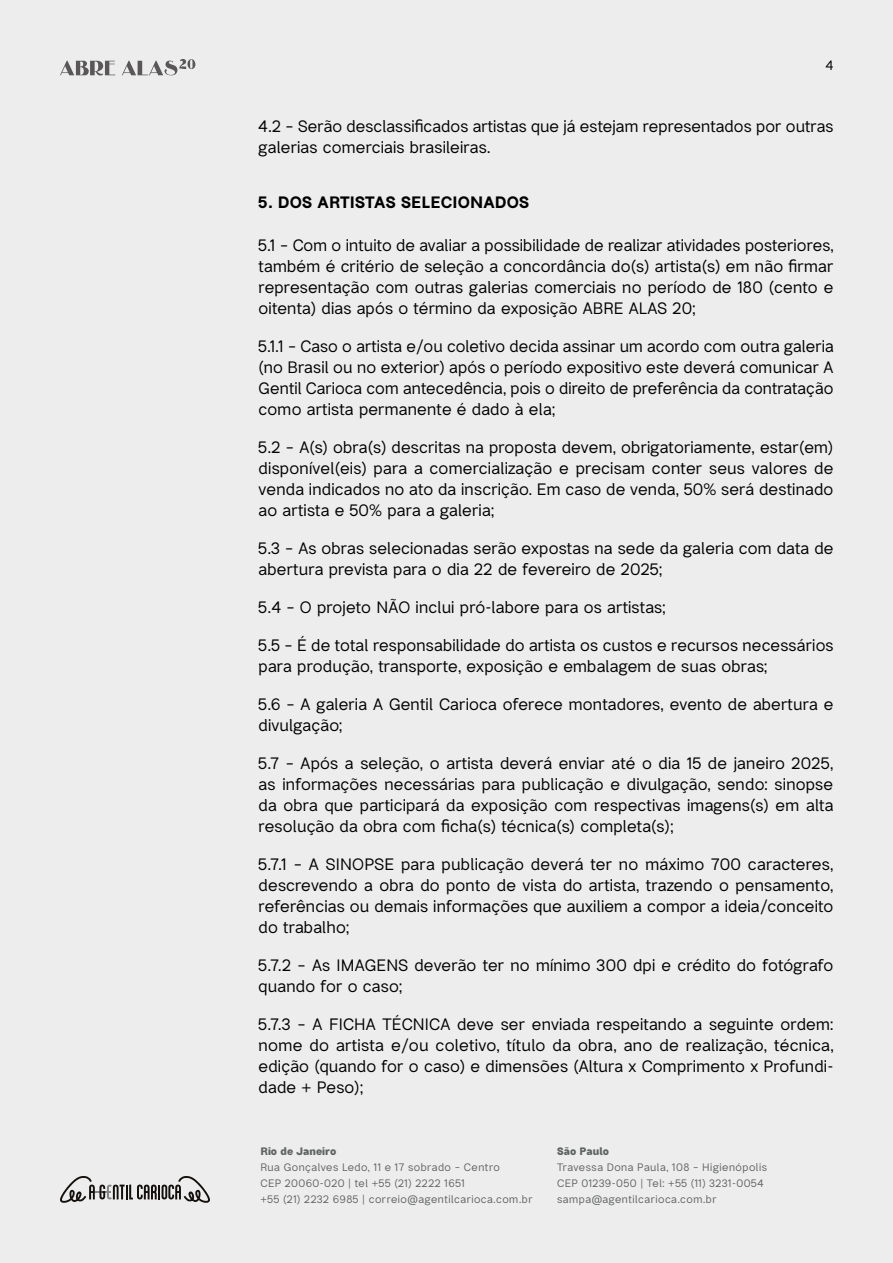
<style>
.page{position:relative;width:893px;height:1263px;background:#ededed}
.page>*{position:absolute;margin:0;border:0;box-sizing:border-box;transform-origin:0 0}
.t1{font:16.5px/21px "Bright Grotesk";letter-spacing:.01em;color:#000;text-align:justify}
.t2{font:700 16.5px "Bright Grotesk";letter-spacing:.01em;color:#000}
.t3{font:13.5px "Bright Grotesk";color:#000}
.t4{font:10.8px/15.9px "Bright Grotesk";letter-spacing:.045em;color:#616562}
.t5{font:800 10.8px "Bright Grotesk";color:#616562}
</style>
<div class="page">
<svg style="left:60px;top:59px;width:135px;height:16px"></svg>
<svg style="left:60px;top:1176px;width:150px;height:27px"></svg>
<p class="t3" style="left:826px;top:57px;width:9px">4</p>
<p class="t1" style="left:259px;top:116px;width:576px">4.2 – Serão desclassificados artistas que já estejam representados por outras galerias comerciais brasileiras.</p>
<p class="t2" style="left:259px;top:192px;width:272px">5. DOS ARTISTAS SELECIONADOS</p>
<p class="t1" style="left:259px;top:234px;width:577px">5.1 – Com o intuito de avaliar a possibilidade de realizar atividades posteriores, também é critério de seleção a concordância do(s) artista(s) em não firmar representação com outras galerias comerciais no período de 180 (cento e oitenta) dias após o término da exposição ABRE ALAS 20;</p>
<p class="t1" style="left:259px;top:335px;width:577px">5.1.1 – Caso o artista e/ou coletivo decida assinar um acordo com outra galeria (no Brasil ou no exterior) após o período expositivo este deverá comunicar A Gentil Carioca com antecedência, pois o direito de preferência da contratação como artista permanente é dado à ela;</p>
<p class="t1" style="left:259px;top:436px;width:576px">5.2 – A(s) obra(s) descritas na proposta devem, obrigatoriamente, estar(em) disponível(eis) para a comercialização e precisam conter seus valores de venda indicados no ato da inscrição. Em caso de venda, 50% será destinado ao artista e 50% para a galeria;</p>
<p class="t1" style="left:259px;top:537px;width:576px">5.3 – As obras selecionadas serão expostas na sede da galeria com data de abertura prevista para o dia 22 de fevereiro de 2025;</p>
<p class="t1" style="left:259px;top:596px;width:408px">5.4 – O projeto NÃO inclui pró-labore para os artistas;</p>
<p class="t1" style="left:259px;top:634px;width:576px">5.5 – É de total responsabilidade do artista os custos e recursos necessários para produção, transporte, exposição e embalagem de suas obras;</p>
<p class="t1" style="left:259px;top:693px;width:576px">5.6 – A galeria A Gentil Carioca oferece montadores, evento de abertura e divulgação;</p>
<p class="t1" style="left:259px;top:752px;width:576px">5.7 – Após a seleção, o artista deverá enviar até o dia 15 de janeiro 2025, as informações necessárias para publicação e divulgação, sendo: sinopse da obra que participará da exposição com respectivas imagens(s) em alta resolução da obra com ficha(s) técnica(s) completa(s);</p>
<p class="t1" style="left:259px;top:853px;width:576px">5.7.1 – A SINOPSE para publicação deverá ter no máximo 700 caracteres, descrevendo a obra do ponto de vista do artista, trazendo o pensamento, referências ou demais informações que auxiliem a compor a ideia/conceito do trabalho;</p>
<p class="t1" style="left:259px;top:954px;width:576px">5.7.2 – As IMAGENS deverão ter no mínimo 300 dpi e crédito do fotógrafo quando for o caso;</p>
<p class="t1" style="left:259px;top:1013px;width:577px">5.7.3 – A FICHA TÉCNICA deve ser enviada respeitando a seguinte ordem: nome do artista e/ou coletivo, título da obra, ano de realização, técnica, edição (quando for o caso) e dimensões (Altura x Comprimento x Profundi&shy;dade + Peso);</p>
<p class="t5" style="left:260px;top:1144px;width:77px">Rio de Janeiro</p>
<p class="t4" style="left:260px;top:1159px;width:274px">Rua Gonçalves Ledo, 11 e 17 sobrado – Centro<br>CEP 20060-020 | tel +55 (21) 2222 1651<br>+55 (21) 2232 6985 | correio@agentilcarioca.com.br</p>
<p class="t5" style="left:557px;top:1144px;width:53px">São Paulo</p>
<p class="t4" style="left:557px;top:1159px;width:211px">Travessa Dona Paula, 108 – Higienópolis<br>CEP 01239-050 | Tel: +55 (11) 3231-0054 sampa@agentilcarioca.com.br</p>
</div>
